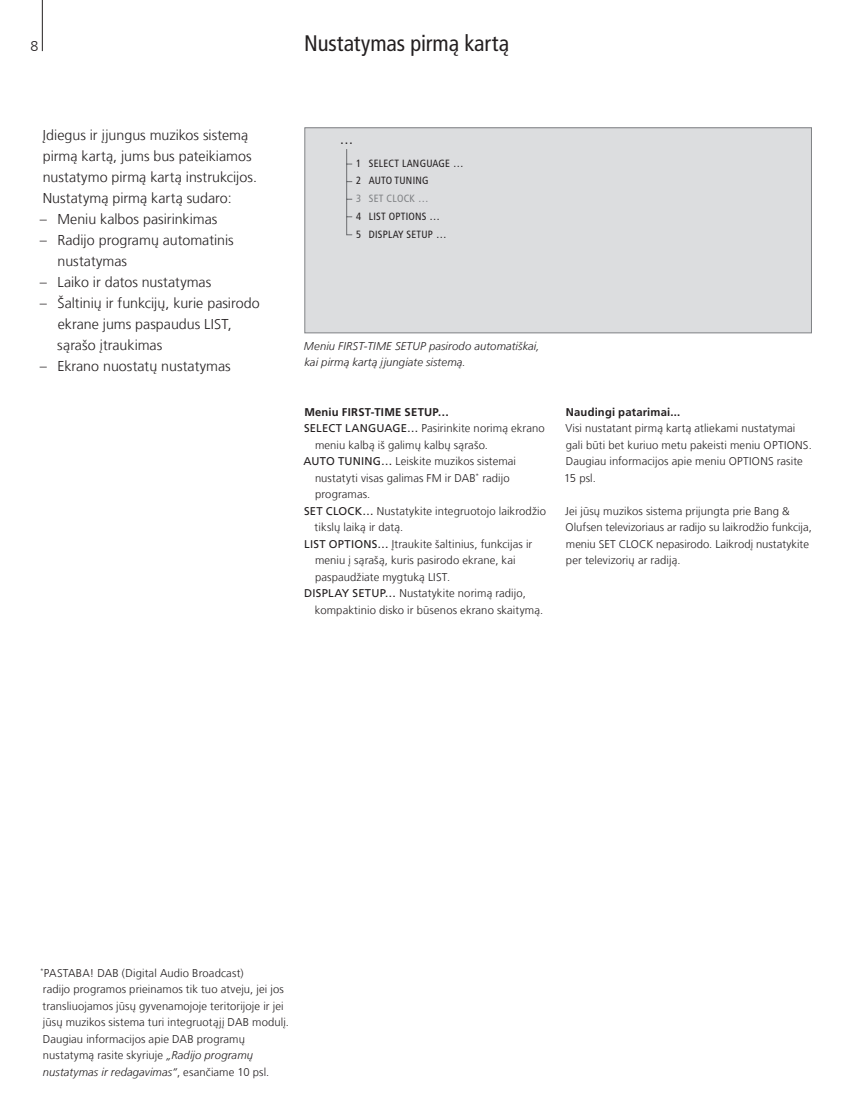
<style>
.page{position:relative;width:859px;height:1110px;background:#fff}
.page>*{position:absolute;margin:0;border:0;box-sizing:border-box;transform-origin:0 0}
.t1{font:condensed 22.5px "Frutiger LT Com";letter-spacing:-.005em;color:#231f20}
.t2{font:300 14.25px/21px "Frutiger LT Com";color:#231f20}
.t3{font:condensed 13.5px "Frutiger";color:#231f20}
.t4{font:300 11.25px/16.5px "Frutiger LT Com";letter-spacing:.01em;color:#231f20}
.t5{font:italic 300 11.25px/16.5px "Frutiger LT Com";letter-spacing:.01em;color:#231f20}
.t6{font:700 11.25px "Frutiger LT Com";letter-spacing:.015em;color:#231f20}
.t7{font:condensed 10.5px/17.7px "Frutiger";letter-spacing:.025em;color:#231f20}
.t8{font:condensed 10.5px "Frutiger";letter-spacing:.025em;color:#808285}
.s1{font-weight:400}
.s2{font-style:italic}
</style>
<div class="page">
<div style="left:305px;top:128px;width:506px;height:205px;background:#dcdddf"></div>
<svg style="left:346px;top:149px;width:7px;height:87px"></svg>
<div style="left:305px;top:128px;width:507px;height:205px;border:1px solid #808285"></div>
<hr style="left:42px;top:0;width:1px;height:51px;background:#231f20">
<p class="t2" style="left:30px;top:36px;width:9px">8</p>
<p class="t2" style="left:43px;top:124px;width:216px">Įdiegus ir įjungus muzikos sistemą pirmą kartą, jums bus pateikiamos nustatymo pirmą kartą instrukcijos.<br>Nustatymą pirmą kartą sudaro:</p>
<p class="t2" style="left:40px;top:208px;width:179px">– Meniu kalbos pasirinkimas</p>
<p class="t2" style="left:58px;top:229px;width:178px;text-indent:-18px">– Radijo programų automatinis nustatymas</p>
<p class="t2" style="left:40px;top:271px;width:173px">– Laiko ir datos nustatymas</p>
<p class="t2" style="left:57px;top:292px;width:204px;text-indent:-17px">– Šaltinių ir funkcijų, kurie pasirodo ekrane jums paspaudus LIST, sąrašo įtraukimas</p>
<p class="t2" style="left:40px;top:355px;width:192px">– Ekrano nuostatų nustatymas</p>
<h1 class="t1" style="left:304px;top:30px;width:206px">Nustatymas pirmą kartą</h1>
<p class="t3" style="left:340px;top:132px;width:15px">…</p>
<p class="t7" style="left:356px;top:154px;width:109px">1 SELECT LANGUAGE …<br>2 AUTO TUNING</p>
<p class="t8" style="left:356px;top:192px;width:74px">3 SET CLOCK …</p>
<p class="t7" style="left:356px;top:208px;width:92px">4 LIST OPTIONS …<br>5 DISPLAY SETUP …</p>
<p class="t5" style="left:304px;top:337px;width:237px">Meniu FIRST-TIME SETUP pasirodo automatiškai, kai pirmą kartą įjungiate sistemą.</p>
<p class="t6" style="left:304px;top:405px;width:146px">Meniu FIRST-TIME SETUP…</p>
<p class="t4" style="left:304px;top:420px;width:242px"><span class="s1">SELECT LANGUAGE…</span> Pasirinkite norimą ekrano</p>
<p class="t4" style="left:315px;top:436px;width:174px">meniu kalbą iš galimų kalbų sąrašo.</p>
<p class="t4" style="left:303px;top:453px;width:214px"><span class="s1">AUTO TUNING…</span> Leiskite muzikos sistemai</p>
<p class="t4" style="left:315px;top:469px;width:196px">nustatyti visas galimas FM ir DAB<sup>*</sup> radijo</p>
<p class="t4" style="left:315px;top:486px;width:57px">programas.</p>
<p class="t4" style="left:304px;top:502px;width:243px"><span class="s1">SET CLOCK…</span> Nustatykite integruotojo laikrodžio</p>
<p class="t4" style="left:315px;top:519px;width:90px">tikslų laiką ir datą.</p>
<p class="t4" style="left:304px;top:535px;width:230px"><span class="s1">LIST OPTIONS…</span> Įtraukite šaltinius, funkcijas ir</p>
<p class="t4" style="left:315px;top:552px;width:202px">meniu į sąrašą, kuris pasirodo ekrane, kai</p>
<p class="t4" style="left:315px;top:568px;width:137px">paspaudžiate mygtuką LIST.</p>
<p class="t4" style="left:304px;top:585px;width:223px"><span class="s1">DISPLAY SETUP…</span> Nustatykite norimą radijo,</p>
<p class="t4" style="left:315px;top:601px;width:230px">kompaktinio disko ir būsenos ekrano skaitymą.</p>
<p class="t6" style="left:566px;top:405px;width:116px">Naudingi patarimai...</p>
<p class="t4" style="left:564px;top:420px;width:249px">Visi nustatant pirmą kartą atliekami nustatymai gali būti bet kuriuo metu pakeisti meniu OPTIONS.<br>Daugiau informacijos apie meniu OPTIONS rasite 15 psl.</p>
<p class="t4" style="left:565px;top:502px;width:248px">Jei jūsų muzikos sistema prijungta prie Bang &amp; Olufsen televizoriaus ar radijo su laikrodžio funkcija, meniu SET CLOCK nepasirodo. Laikrodį nustatykite per televizorių ar radiją.</p>
<p class="t4" style="left:40px;top:964px;width:250px"><sup>*</sup>PASTABA! DAB (Digital Audio Broadcast)<br>radijo programos prieinamos tik tuo atveju, jei jos transliuojamos jūsų gyvenamojoje teritorijoje ir jei jūsų muzikos sistema turi integruotąjį DAB modulį.<br>Daugiau informacijos apie DAB programų nustatymą rasite skyriuje <span class="s2">„Radijo programų nustatymas ir redagavimas“</span>, esančiame 10 psl.</p>
</div>
